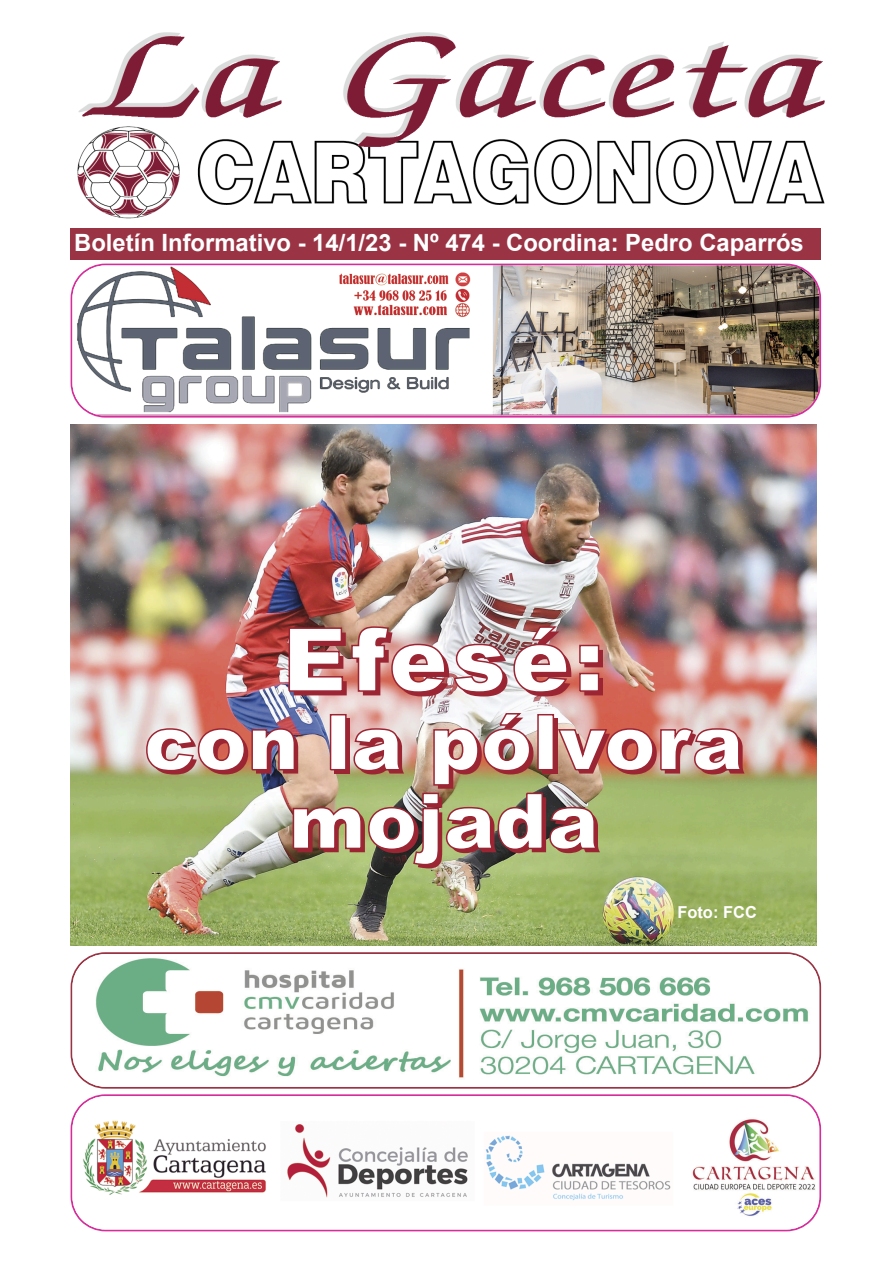
<style>
.page{position:relative;width:893px;height:1263px;background:#fff}
.page>*{position:absolute;margin:0;border:0;box-sizing:border-box;transform-origin:0 0}
.t1{font:900 87.9px "Arial";letter-spacing:.055em;color:#9c2533}
.t2{font:900 76.8px/78.8px "Arial";letter-spacing:.005em;color:#9c2533;text-align:center}
.t3{font:700 23.85px "Arial";color:#fff}
.t4{font:700 16.5px "Arial";color:#fff}
</style>
<div class="page">
<img style="left:71px;top:425px;width:745px;height:520px">
<div style="left:71px;top:229px;width:750px;height:31px;background:#9a3444"></div>
<img style="left:288px;top:626px;width:312px;height:68px">
<img style="left:145px;top:712px;width:598px;height:74px">
<img style="left:292px;top:792px;width:306px;height:74px">
<svg style="left:71px;top:264px;width:750px;height:154px;fill:#d52e9a"></svg>
<img style="left:72px;top:265px;width:747px;height:151px">
<img style="left:77px;top:32px;width:748px;height:186px">
<svg style="left:71px;top:952px;width:750px;height:137px"></svg>
<img style="left:72px;top:954px;width:747px;height:133px">
<svg style="left:71px;top:1094px;width:750px;height:137px;fill:#d52e9a"></svg>
<img style="left:72px;top:1096px;width:747px;height:134px">
<p class="t3" style="left:74px;top:230px;width:731px">Boletín Informativo - 14/1/23 - Nº 474 - Coordina: Pedro Caparrós</p>
<h1 class="t1" style="left:287px;top:599px;width:322px">Efesé:</h1>
<h2 class="t2" style="left:148px;top:704px;width:600px">con la pólvora mojada</h2>
<p class="t4" style="left:677px;top:903px;width:81px">Foto: FCC</p>
</div>
